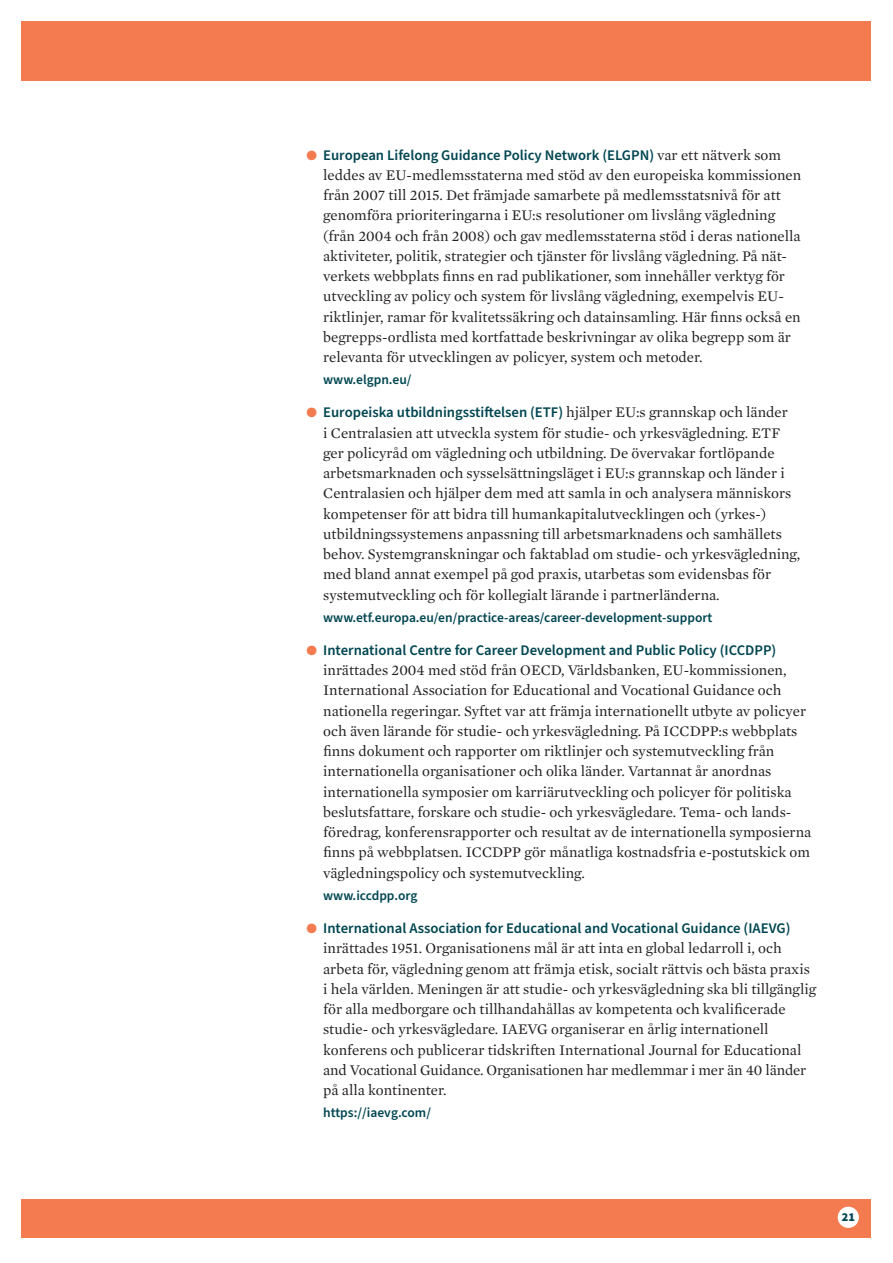
<style>
.page{position:relative;width:893px;height:1263px;background:#fff}
.page>*{position:absolute;margin:0;border:0;box-sizing:border-box;transform-origin:0 0}
.t1{font:15px/20.2px "Mercury Text G1";color:#231f20}
.t2{font:600 14.7px "Source Sans Pro";color:#004651}
.Länk{font:600 13.5px "Source Sans Pro";color:#004651}
.t3{font:900 12.15px "Source Sans Pro";color:#004651}
.s1{font-family:"Mercury Text G1";font-weight:400;font-size:15px;color:#f47b50}
.s2{font-family:"Mercury Text G1";font-weight:400;font-size:15px;color:#231f20}
</style>
<div class="page">
<div style="left:21px;top:1199px;width:849px;height:38px;background:#f47b50"></div>
<div style="left:838px;top:1207px;width:21px;height:21px;background:#fff;border-radius:50%"></div>
<div style="left:21px;top:21px;width:849px;height:60px;background:#f47b50"></div>
<p class="t2" style="left:306px;top:145px;width:476px"><span class="s1">ș</span> European Lifelong Guidance Policy Network (ELGPN) <span class="s2">var ett nätverk som</span></p>
<p class="t1" style="left:323px;top:164px;width:480px">leddes av EU-medlemsstaterna med stöd av den europeiska kommissionen från 2007 till 2015. Det främjade samarbete på medlemsstatsnivå för att genomföra prioriteringarna i EU:s resolutioner om livslång vägledning (från 2004 och från 2008) och gav medlemsstaterna stöd i deras nationella aktiviteter, politik, strategier och tjänster för livslång vägledning. På nät&shy;verkets webbplats finns en rad publikationer, som innehåller verktyg för utveckling av policy och system för livslång vägledning, exempelvis EU&shy;riktlinjer, ramar för kvalitetssäkring och datainsamling. Här finns också en begrepps-ordlista med kortfattade beskrivningar av olika begrepp som är relevanta för utvecklingen av policyer, system och metoder.</p>
<p class="Länk" style="left:323px;top:371px;width:90px">www.elgpn.eu/</p>
<p class="t2" style="left:306px;top:403px;width:483px"><span class="s1">ș</span> Europeiska utbildningsstiftelsen (ETF) <span class="s2">hjälper EU:s grannskap och länder</span></p>
<p class="t1" style="left:323px;top:422px;width:479px">i Centralasien att utveckla system för studie- och yrkesvägledning. ETF ger policyråd om vägledning och utbildning. De övervakar fortlöpande arbetsmarknaden och sysselsättningsläget i EU:s grannskap och länder i Centralasien och hjälper dem med att samla in och analysera människors kompetenser för att bidra till humankapitalutvecklingen och (yrkes-) utbildningssystemens anpassning till arbetsmarknadens och samhällets behov. Systemgranskningar och faktablad om studie- och yrkesvägledning, med bland annat exempel på god praxis, utarbetas som evidensbas för systemutveckling och för kollegialt lärande i partnerländerna.</p>
<p class="Länk" style="left:323px;top:608px;width:391px">www.etf.europa.eu/en/practice-areas/career-development-support</p>
<p class="t2" style="left:306px;top:640px;width:472px"><span class="s1">ș</span> International Centre for Career Development and Public Policy (ICCDPP)</p>
<p class="t1" style="left:323px;top:659px;width:490px">inrättades 2004 med stöd från OECD, Världsbanken, EU-kommissionen, International Association for Educational and Vocational Guidance och nationella regeringar. Syftet var att främja internationellt utbyte av policyer och även lärande för studie- och yrkesvägledning. På ICCDPP:s webbplats finns dokument och rapporter om riktlinjer och systemutveckling från internationella organisationer och olika länder. Vartannat år anordnas internationella symposier om karriärutveckling och policyer för politiska beslutsfattare, forskare och studie- och yrkesvägledare. Tema- och lands&shy;föredrag, konferensrapporter och resultat av de internationella symposierna finns på webbplatsen. ICCDPP gör månatliga kostnadsfria e-postutskick om vägledningspolicy och systemutveckling.</p>
<p class="Länk" style="left:323px;top:886px;width:96px">www.iccdpp.org</p>
<p class="t2" style="left:306px;top:918px;width:486px"><span class="s1">ș</span> International Association for Educational and Vocational Guidance (IAEVG)</p>
<p class="t1" style="left:323px;top:937px;width:494px">inrättades 1951. Organisationens mål är att inta en global ledarroll i, och arbeta för, vägledning genom att främja etisk, socialt rättvis och bästa praxis i hela världen. Meningen är att studie- och yrkesvägledning ska bli tillgänglig för alla medborgare och tillhandahållas av kompetenta och kvalificerade studie- och yrkesvägledare. IAEVG organiserar en årlig internationell konferens och publicerar tidskriften International Journal for Educational and Vocational Guidance. Organisationen har medlemmar i mer än 40 länder på alla kontinenter.</p>
<p class="Länk" style="left:323px;top:1104px;width:109px">https://iaevg.com/</p>
<p class="t3" style="left:842px;top:1208px;width:15px">21</p>
</div>
